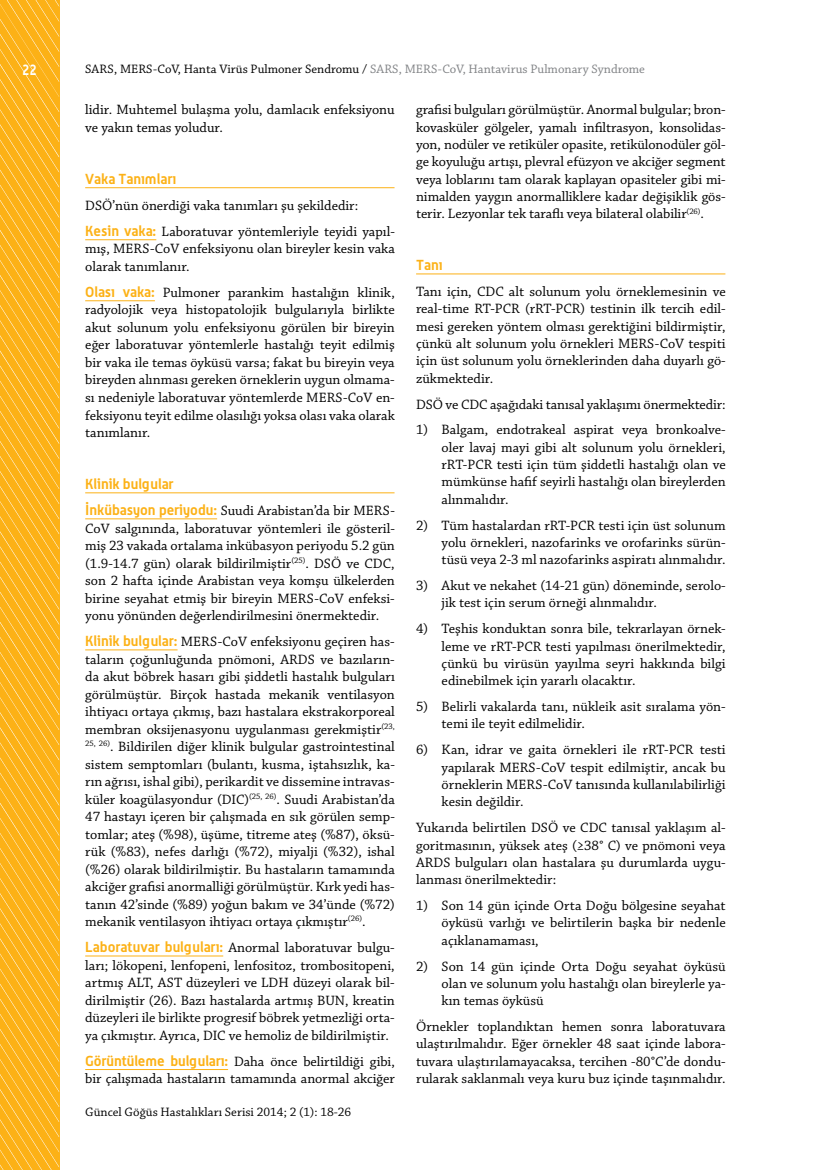
<style>
.page{position:relative;width:830px;height:1170px;background:#fff}
.page>*{position:absolute;margin:0;border:0;box-sizing:border-box;transform-origin:0 0}
.t1{font:700 15px "Alwyn";color:#fff;scale:.85 1}
.t2{font:14.25px/17.5px "Chaparral Pro";color:#000;text-align:justify}
.t3{font:700 14.25px "Alwyn";color:#fcb116}
.t4{font:12.9px "Chaparral Pro";color:#000}
.s1{color:#808285}
.s2{font-family:"Alwyn";font-weight:700;color:#fcb116}
</style>
<div class="page">
<hr style="left:85px;top:187px;width:309px;height:1px;background:#fcb116">
<hr style="left:85px;top:239px;width:71px;height:1px;background:#fcb116">
<hr style="left:85px;top:300px;width:70px;height:1px;background:#fcb116">
<hr style="left:85px;top:492px;width:309px;height:1px;background:#fcb116">
<hr style="left:85px;top:518px;width:132px;height:1px;background:#fcb116">
<hr style="left:85px;top:649px;width:92px;height:1px;background:#fcb116">
<hr style="left:85px;top:955px;width:138px;height:1px;background:#fcb116">
<hr style="left:85px;top:1069px;width:143px;height:1px;background:#fcb116">
<hr style="left:416px;top:273px;width:309px;height:1px;background:#fcb116">
<svg style="left:0;top:0;width:59px;height:1169px;background:#fcb522"></svg>
<p class="t1" style="left:22px;top:61px;width:19px">22</p>
<p class="t4" style="left:85px;top:62px;width:561px">SARS, MERS-CoV, Hanta Virüs Pulmoner Sendromu / <span class="s1">SARS, MERS-CoV, Hantavirus Pulmonary Syndrome</span></p>
<p class="t2" style="left:85px;top:102px;width:311px">lidir. Muhtemel bulaşma yolu, damlacık enfeksiyonu ve yakın temas yoludur.</p>
<p class="t3" style="left:85px;top:170px;width:92px">Vaka Tanımları</p>
<p class="t2" style="left:85px;top:193px;width:311px;line-height:26px">DSÖ’nün önerdiği vaka tanımları şu şekildedir:<br><span class="s2">Kesin vaka:</span> Laboratuvar yöntemleriyle teyidi yapıl-</p>
<p class="t2" style="left:85px;top:241px;width:311px">mış, MERS-CoV enfeksiyonu olan bireyler kesin vaka olarak tanımlanır.</p>
<p class="t2" style="left:85px;top:284px;width:311px"><span class="s2">Olası vaka:</span> Pulmoner parankim hastalığın klinik, radyolojik veya histopatolojik bulgularıyla birlikte akut solunum yolu enfeksiyonu görülen bir bireyin eğer laboratuvar yöntemlerle hastalığı teyit edilmiş bir vaka ile temas öyküsü varsa; fakat bu bireyin veya bireyden alınması gereken örneklerin uygun olmama&shy;sı nedeniyle laboratuvar yöntemlerde MERS-CoV en&shy;feksiyonu teyit edilme olasılığı yoksa olası vaka olarak tanımlanır.</p>
<p class="t3" style="left:85px;top:475px;width:90px">Klinik bulgular</p>
<p class="t2" style="left:85px;top:502px;width:311px"><span class="s2">İnkübasyon periyodu:</span> Suudi Arabistan’da bir MERS-CoV salgınında, laboratuvar yöntemleri ile gösteril&shy;miş 23 vakada ortalama inkübasyon periyodu 5.2 gün (1.9-14.7 gün) olarak bildirilmiştir<sup>(25)</sup>. DSÖ ve CDC, son 2 hafta içinde Arabistan veya komşu ülkelerden birine seyahat etmiş bir bireyin MERS-CoV enfeksi&shy;yonu yönünden değerlendirilmesini önermektedir.</p>
<p class="t2" style="left:85px;top:633px;width:311px"><span class="s2">Klinik bulgular:</span> MERS-CoV enfeksiyonu geçiren has&shy;taların çoğunluğunda pnömoni, ARDS ve bazıların&shy;da akut böbrek hasarı gibi şiddetli hastalık bulguları görülmüştür. Birçok hastada mekanik ventilasyon ihtiyacı ortaya çıkmış, bazı hastalara ekstrakorporeal membran oksijenasyonu uygulanması gerekmiştir<sup>(23, 25,</sup> <sup>26)</sup>. Bildirilen diğer klinik bulgular gastrointestinal sistem semptomları (bulantı, kusma, iştahsızlık, ka&shy;rın ağrısı, ishal gibi), perikardit ve dissemine intravas&shy;küler koagülasyondur (DIC)<sup>(25,</sup> <sup>26)</sup>. Suudi Arabistan’da 47 hastayı içeren bir çalışmada en sık görülen semp&shy;tomlar; ateş (%98), üşüme, titreme ateş (%87), öksü&shy;rük (%83), nefes darlığı (%72), miyalji (%32), ishal (%26) olarak bildirilmiştir. Bu hastaların tamamında akciğer grafisi anormalliği görülmüştür. Kırk yedi has&shy;tanın 42’sinde (%89) yoğun bakım ve 34’ünde (%72) mekanik ventilasyon ihtiyacı ortaya çıkmıştır<sup>(26)</sup>.</p>
<p class="t2" style="left:85px;top:939px;width:311px"><span class="s2">Laboratuvar bulguları:</span> Anormal laboratuvar bulgu&shy;ları; lökopeni, lenfopeni, lenfositoz, trombositopeni, artmış ALT, AST düzeyleri ve LDH düzeyi olarak bil&shy;dirilmiştir (26). Bazı hastalarda artmış BUN, kreatin düzeyleri ile birlikte progresif böbrek yetmezliği orta&shy;ya çıkmıştır. Ayrıca, DIC ve hemoliz de bildirilmiştir.</p>
<p class="t2" style="left:85px;top:1052px;width:311px"><span class="s2">Görüntüleme bulguları:</span> Daha önce belirtildiği gibi, bir çalışmada hastaların tamamında anormal akciğer</p>
<p class="t4" style="left:85px;top:1104px;width:267px">Güncel Göğüs Hastalıkları Serisi 2014; 2 (1): 18-26</p>
<p class="t2" style="left:416px;top:102px;width:311px">grafisi bulguları görülmüştür. Anormal bulgular; bron&shy;kovasküler gölgeler, yamalı infiltrasyon, konsolidas&shy;yon, nodüler ve retiküler opasite, retikülonodüler göl&shy;ge koyuluğu artışı, plevral efüzyon ve akciğer segment veya loblarını tam olarak kaplayan opasiteler gibi mi&shy;nimalden yaygın anormalliklere kadar değişiklik gös&shy;terir. Lezyonlar tek taraflı veya bilateral olabilir<sup>(26)</sup>.</p>
<p class="t3" style="left:416px;top:256px;width:28px">Tanı</p>
<p class="t2" style="left:416px;top:283px;width:311px">Tanı için, CDC alt solunum yolu örneklemesinin ve real-time RT-PCR (rRT-PCR) testinin ilk tercih edil&shy;mesi gereken yöntem olması gerektiğini bildirmiştir, çünkü alt solunum yolu örnekleri MERS-CoV tespiti için üst solunum yolu örneklerinden daha duyarlı gö&shy;zükmektedir.</p>
<p class="t2" style="left:416px;top:396px;width:311px">DSÖ ve CDC aşağıdaki tanısal yaklaşımı önermektedir:</p>
<p class="t2" style="left:441px;top:421px;width:285px;text-indent:-26px">1) Balgam, endotrakeal aspirat veya bronkoalve&shy;oler lavaj mayi gibi alt solunum yolu örnekleri, rRT-PCR testi için tüm şiddetli hastalığı olan ve mümkünse hafif seyirli hastalığı olan bireylerden alınmalıdır.</p>
<p class="t2" style="left:441px;top:517px;width:285px;text-indent:-26px">2) Tüm hastalardan rRT-PCR testi için üst solunum yolu örnekleri, nazofarinks ve orofarinks sürün&shy;tüsü veya 2-3 ml nazofarinks aspiratı alınmalıdır.</p>
<p class="t2" style="left:441px;top:577px;width:285px;text-indent:-26px">3) Akut ve nekahet (14-21 gün) döneminde, serolo&shy;jik test için serum örneği alınmalıdır.</p>
<p class="t2" style="left:441px;top:620px;width:285px;text-indent:-26px">4) Teşhis konduktan sonra bile, tekrarlayan örnek&shy;leme ve rRT-PCR testi yapılması önerilmektedir, çünkü bu virüsün yayılma seyri hakkında bilgi edinebilmek için yararlı olacaktır.</p>
<p class="t2" style="left:441px;top:698px;width:285px;text-indent:-26px">5) Belirli vakalarda tanı, nükleik asit sıralama yön&shy;temi ile teyit edilmelidir.</p>
<p class="t2" style="left:441px;top:741px;width:285px;text-indent:-26px">6) Kan, idrar ve gaita örnekleri ile rRT-PCR testi yapılarak MERS-CoV tespit edilmiştir, ancak bu örneklerin MERS-CoV tanısında kullanılabilirliği kesin değildir.</p>
<p class="t2" style="left:416px;top:819px;width:311px">Yukarıda belirtilen DSÖ ve CDC tanısal yaklaşım al&shy;goritmasının, yüksek ateş (≥38° C) ve pnömoni veya ARDS bulguları olan hastalara şu durumlarda uygu&shy;lanması önerilmektedir:</p>
<p class="t2" style="left:441px;top:897px;width:285px;text-indent:-26px">1) Son 14 gün içinde Orta Doğu bölgesine seyahat öyküsü varlığı ve belirtilerin başka bir nedenle açıklanamaması,</p>
<p class="t2" style="left:441px;top:957px;width:285px;text-indent:-26px">2) Son 14 gün içinde Orta Doğu seyahat öyküsü olan ve solunum yolu hastalığı olan bireylerle ya&shy;kın temas öyküsü</p>
<p class="t2" style="left:416px;top:1018px;width:311px">Örnekler toplandıktan hemen sonra laboratuvara ulaştırılmalıdır. Eğer örnekler 48 saat içinde labora&shy;tuvara ulaştırılamayacaksa, tercihen -80°C’de dondu&shy;rularak saklanmalı veya kuru buz içinde taşınmalıdır.</p>
</div>
